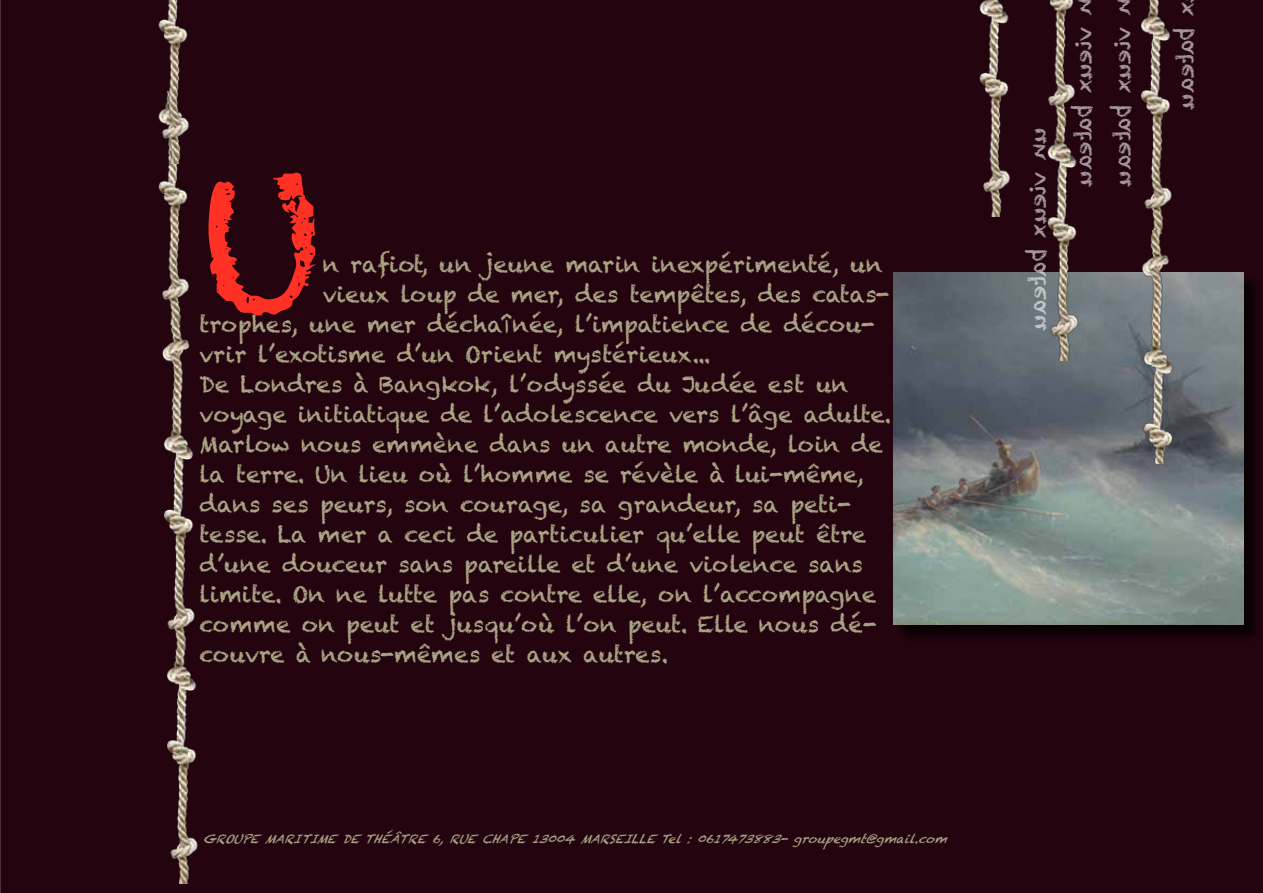
<style>
.page{position:relative;width:1263px;height:893px;background:#fff}
.page>*{position:absolute;margin:0;border:0;box-sizing:border-box;transform-origin:0 0}
.t1{font:172.95px "Chalkduster";color:#ff3125}
.t2{font:22.5px "Chalkduster";color:#aba585}
.t3{font:italic 12px "Chalkduster";color:#aba585}
</style>
<div class="page">
<svg style="left:0;top:0;width:1px;height:893px"></svg>
<div style="left:1px;top:0;width:1262px;height:893px;background:#24040f"></div>
<div style="left:895px;top:274px;width:367px;height:369px;background:#000;opacity:.75"></div>
<img style="left:893px;top:272px;width:350px;height:353px">
<img style="left:138px;top:163px;width:64px;height:162px">
<img style="left:958px;top:0;width:65px;height:216px">
<img style="left:1120px;top:0;width:65px;height:233px">
<img style="left:138px;top:0;width:64px;height:163px">
<img style="left:146px;top:650px;width:65px;height:234px">
<img style="left:1026px;top:331px;width:65px;height:30px">
<img style="left:1128px;top:230px;width:65px;height:234px">
<div style="left:1172px;top:3px;width:23px;height:106px;background:#24040f"></div>
<svg style="left:1024px;top:0;width:69px;height:331px;background:#463035"></svg>
<div style="left:1109px;top:0;width:23px;height:187px;background:#24040f"></div>
<h1 class="t1" style="left:199px;top:141px;width:125px">U</h1>
<p class="t2" style="left:323px;top:251px;width:561px">n rafiot, un jeune marin inexpérimenté, un</p>
<p class="t2" style="left:323px;top:281px;width:568px">vieux loup de mer, des tempêtes, des catas-</p>
<p class="t2" style="left:199px;top:311px;width:677px">trophes, une mer déchaînée, l’impatience de décou-</p>
<p class="t2" style="left:199px;top:341px;width:513px">vrir l’exotisme d’un Orient mystérieux...</p>
<p class="t2" style="left:199px;top:371px;width:650px">De Londres à Bangkok, l’odyssée du Judée est un</p>
<p class="t2" style="left:199px;top:401px;width:694px">voyage initiatique de l’adolescence vers l’âge adulte.</p>
<p class="t2" style="left:199px;top:431px;width:685px">Marlow nous emmène dans un autre monde, loin de</p>
<p class="t2" style="left:199px;top:461px;width:666px">la terre. Un lieu où l’homme se révèle à lui-même,</p>
<p class="t2" style="left:199px;top:491px;width:653px">dans ses peurs, son courage, sa grandeur, sa peti-</p>
<p class="t2" style="left:199px;top:521px;width:668px">tesse. La mer a ceci de particulier qu’elle peut être</p>
<p class="t2" style="left:199px;top:551px;width:665px">d’une douceur sans pareille et d’une violence sans</p>
<p class="t2" style="left:199px;top:581px;width:678px">limite. On ne lutte pas contre elle, on l’accompagne</p>
<p class="t2" style="left:199px;top:611px;width:679px">comme on peut et jusqu’où l’on peut. Elle nous dé-</p>
<p class="t2" style="left:199px;top:641px;width:471px">couvre à nous-mêmes et aux autres.</p>
<p class="t3" style="left:202px;top:831px;width:757px">GROUPEMARITIMEDETHÉÂTRE6,RUECHAPE13004MARSEILLETel:0617473883-groupegmt@gmail.com</p>
</div>
